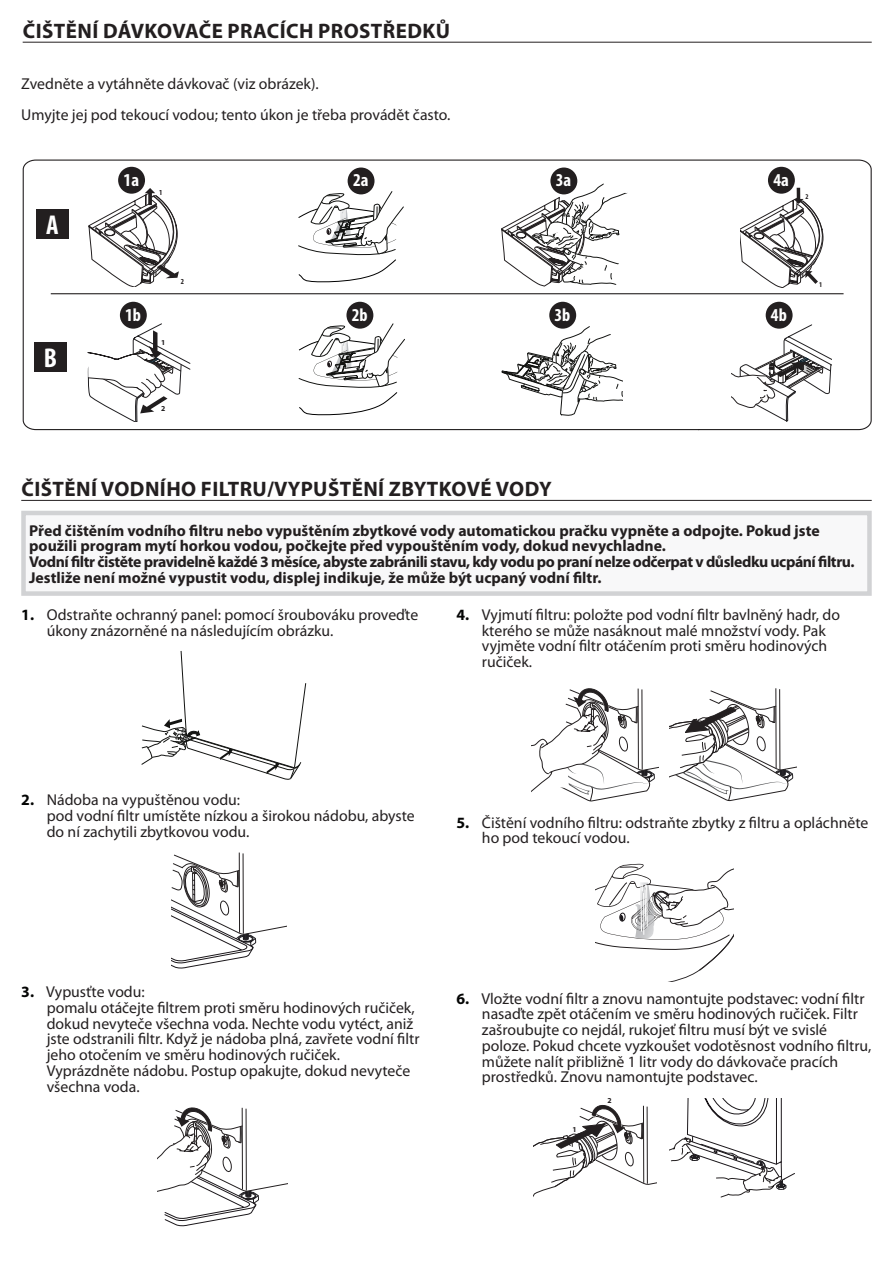
<style>
.page{position:relative;width:893px;height:1263px;background:#fff}
.page>*{position:absolute;margin:0;border:0;box-sizing:border-box;transform-origin:0 0}
.t1{font:700 condensed 27.3px "Myriad Pro";color:#fff}
.Header_14_Underline{font:700 21px "Myriad Pro";letter-spacing:.02em;color:#231f20}
.t2{font:700 condensed 18.15px "Myriad Pro";color:#fff}
.Testo_10_5{font:15.75px/15.8px "Myriad Pro";color:#231f20}
.Header_Bold_Underlin{font:700 15.75px/15.8px "Myriad Pro";color:#231f20}
.Header_Bold_Underlin-2{font:700 15.75px "Myriad Pro";letter-spacing:-.03em;color:#231f20}
.t3{font:700 7.65px "Myriad Pro";color:#231f20}
.t4{font:700 condensed 7.65px "Myriad Pro";color:#231f20}
.t5{font:700 7.5px "Myriad Pro";color:#201d1e}
.t6{font:700 condensed 7.35px "Myriad Pro";color:#231f20}
.s1{font-weight:700;color:#040504}
</style>
<div class="page">
<hr style="left:23px;top:42px;width:849px;height:1px;background:#231f20">
<hr style="left:21px;top:500px;width:851px;height:1px;background:#231f20">
<div style="left:24px;top:513px;width:845px;height:80px;background:#f8f8f9"></div>
<div style="left:21px;top:511px;width:851px;height:85px;border:4px solid #d1d2d4"></div>
<svg style="left:141px;top:651px;width:165px;height:129px"></svg>
<svg style="left:171px;top:852px;width:115px;height:116px"></svg>
<svg style="left:158px;top:1107px;width:130px;height:120px"></svg>
<svg style="left:531px;top:688px;width:128px;height:114px"></svg>
<svg style="left:669px;top:688px;width:128px;height:113px"></svg>
<svg style="left:595px;top:863px;width:138px;height:119px"></svg>
<svg style="left:534px;top:1105px;width:122px;height:91px"></svg>
<svg style="left:669px;top:1098px;width:126px;height:99px"></svg>
<svg style="left:23px;top:160px;width:849px;height:270px"></svg>
<svg style="left:88px;top:323px;width:102px;height:99px"></svg>
<svg style="left:501px;top:326px;width:121px;height:90px"></svg>
<svg style="left:731px;top:325px;width:100px;height:96px"></svg>
<svg style="left:298px;top:320px;width:107px;height:97px"></svg>
<svg style="left:297px;top:191px;width:106px;height:94px"></svg>
<svg style="left:502px;top:183px;width:125px;height:103px"></svg>
<svg style="left:741px;top:188px;width:82px;height:100px"></svg>
<svg style="left:89px;top:188px;width:91px;height:98px"></svg>
<div style="left:115px;top:164px;width:33px;height:32px;background:#fff;border-radius:50%"></div>
<div style="left:118px;top:167px;width:27px;height:27px;background:#231f20;border-radius:50%"></div>
<svg style="left:117px;top:299px;width:32px;height:32px"></svg>
<div style="left:120px;top:302px;width:27px;height:27px;background:#231f20;border-radius:50%"></div>
<svg style="left:345px;top:165px;width:32px;height:32px"></svg>
<div style="left:348px;top:168px;width:26px;height:26px;background:#231f20;border-radius:50%"></div>
<svg style="left:344px;top:299px;width:32px;height:32px"></svg>
<div style="left:346px;top:302px;width:27px;height:27px;background:#231f20;border-radius:50%"></div>
<svg style="left:548px;top:165px;width:32px;height:32px"></svg>
<div style="left:550px;top:168px;width:27px;height:26px;background:#231f20;border-radius:50%"></div>
<svg style="left:547px;top:299px;width:32px;height:32px"></svg>
<div style="left:549px;top:302px;width:27px;height:27px;background:#231f20;border-radius:50%"></div>
<div style="left:765px;top:164px;width:32px;height:32px;background:#fff;border-radius:50%"></div>
<div style="left:768px;top:167px;width:27px;height:27px;background:#231f20;border-radius:50%"></div>
<svg style="left:763px;top:299px;width:32px;height:32px"></svg>
<div style="left:766px;top:302px;width:27px;height:27px;background:#231f20;border-radius:50%"></div>
<div style="left:36px;top:210px;width:33px;height:29px;background:#231f20"></div>
<div style="left:34px;top:343px;width:33px;height:29px;background:#231f20"></div>
<hr style="left:51px;top:293px;width:792px;height:1px;background:#231f20">
<p class="Header_14_Underline" style="left:23px;top:17px;width:429px">ČIŠTĚNÍ DÁVKOVAČE PRACÍCH PROSTŘEDKŮ</p>
<p class="Testo_10_5" style="left:21px;top:75px;width:299px">Zvedněte a vytáhněte dávkovač (viz obrázek).</p>
<p class="Testo_10_5" style="left:21px;top:107px;width:431px">Umyjte jej pod tekoucí vodou; tento úkon je třeba provádět často.</p>
<p class="t1" style="left:46px;top:208px;width:14px">A</p>
<p class="t1" style="left:44px;top:340px;width:15px">B</p>
<p class="t2" style="left:124px;top:168px;width:17px">1a</p>
<p class="t4" style="left:159px;top:188px;width:5px">1</p>
<p class="t2" style="left:125px;top:303px;width:17px">1b</p>
<p class="t4" style="left:181px;top:277px;width:5px">2</p>
<p class="t5" style="left:161px;top:338px;width:6px">1</p>
<p class="t5" style="left:161px;top:403px;width:6px">2</p>
<p class="t2" style="left:353px;top:169px;width:17px">2a</p>
<p class="t2" style="left:352px;top:303px;width:17px">2b</p>
<p class="t2" style="left:556px;top:169px;width:17px">3a</p>
<p class="t2" style="left:554px;top:303px;width:17px">3b</p>
<p class="t2" style="left:773px;top:168px;width:17px">4a</p>
<p class="t6" style="left:805px;top:192px;width:5px">2</p>
<p class="t2" style="left:771px;top:303px;width:17px">4b</p>
<p class="t6" style="left:819px;top:280px;width:5px">1</p>
<p class="Header_14_Underline" style="left:21px;top:475px;width:532px">ČIŠTĚNÍ VODNÍHO FILTRU/VYPUŠTĚNÍ ZBYTKOVÉ VODY</p>
<p class="Header_Bold_Underlin" style="left:29px;top:522px;width:792px">Před čištěním vodního filtru nebo vypuštěním zbytkové vody automatickou pračku vypněte a odpojte. Pokud jste použili program mytí horkou vodou, počkejte před vypouštěním vody, dokud nevychladne.</p>
<p class="Header_Bold_Underlin-2" style="left:29px;top:551px;width:827px">Vodní filtr čistěte pravidelně každé 3 měsíce, abyste zabránili stavu, kdy vodu po praní nelze odčerpat v důsledku ucpání filtru.</p>
<p class="Header_Bold_Underlin" style="left:29px;top:569px;width:574px">Jestliže není možné vypustit vodu, displej indikuje, že může být ucpaný vodní filtr.</p>
<p class="Testo_10_5" style="left:47px;top:606px;width:373px;text-indent:-26px"><span class="s1">1.</span> Odstraňte ochranný panel: pomocí šroubováku proveďte úkony znázorněné na následujícím obrázku.</p>
<p class="Testo_10_5" style="left:482px;top:606px;width:360px;text-indent:-26px"><span class="s1">4.</span> Vyjmutí filtru: položte pod vodní filtr bavlněný hadr, do kterého se může nasáknout malé množství vody. Pak vyjměte vodní filtr otáčením proti směru hodinových ručiček.</p>
<p class="Testo_10_5" style="left:47px;top:792px;width:370px;text-indent:-26px"><span class="s1">2.</span> Nádoba na vypuštěnou vodu:<br>pod vodní filtr umístěte nízkou a širokou nádobu, abyste do ní zachytili zbytkovou vodu.</p>
<p class="Testo_10_5" style="left:482px;top:814px;width:388px;text-indent:-26px"><span class="s1">5.</span> Čištění vodního filtru: odstraňte zbytky z filtru a opláchněte ho pod tekoucí vodou.</p>
<p class="Testo_10_5" style="left:47px;top:984px;width:374px;text-indent:-26px"><span class="s1">3.</span> Vypusťte vodu:<br>pomalu otáčejte filtrem proti směru hodinových ručiček, dokud nevyteče všechna voda. Nechte vodu vytéct, aniž jste odstranili filtr. Když je nádoba plná, zavřete vodní filtr jeho otočením ve směru hodinových ručiček.<br>Vyprázdněte nádobu. Postup opakujte, dokud nevyteče všechna voda.</p>
<p class="Testo_10_5" style="left:482px;top:990px;width:391px;text-indent:-26px"><span class="s1">6.</span> Vložte vodní filtr a znovu namontujte podstavec: vodní filtr nasaďte zpět otáčením ve směru hodinových ručiček. Filtr zašroubujte co nejdál, rukojeť filtru musí být ve svislé poloze. Pokud chcete vyzkoušet vodotěsnost vodního filtru, můžete nalít přibližně 1 litr vody do dávkovače pracích prostředků. Znovu namontujte podstavec.</p>
<p class="t3" style="left:572px;top:1124px;width:6px">1</p>
<p class="t3" style="left:607px;top:1096px;width:6px">2</p>
</div>
